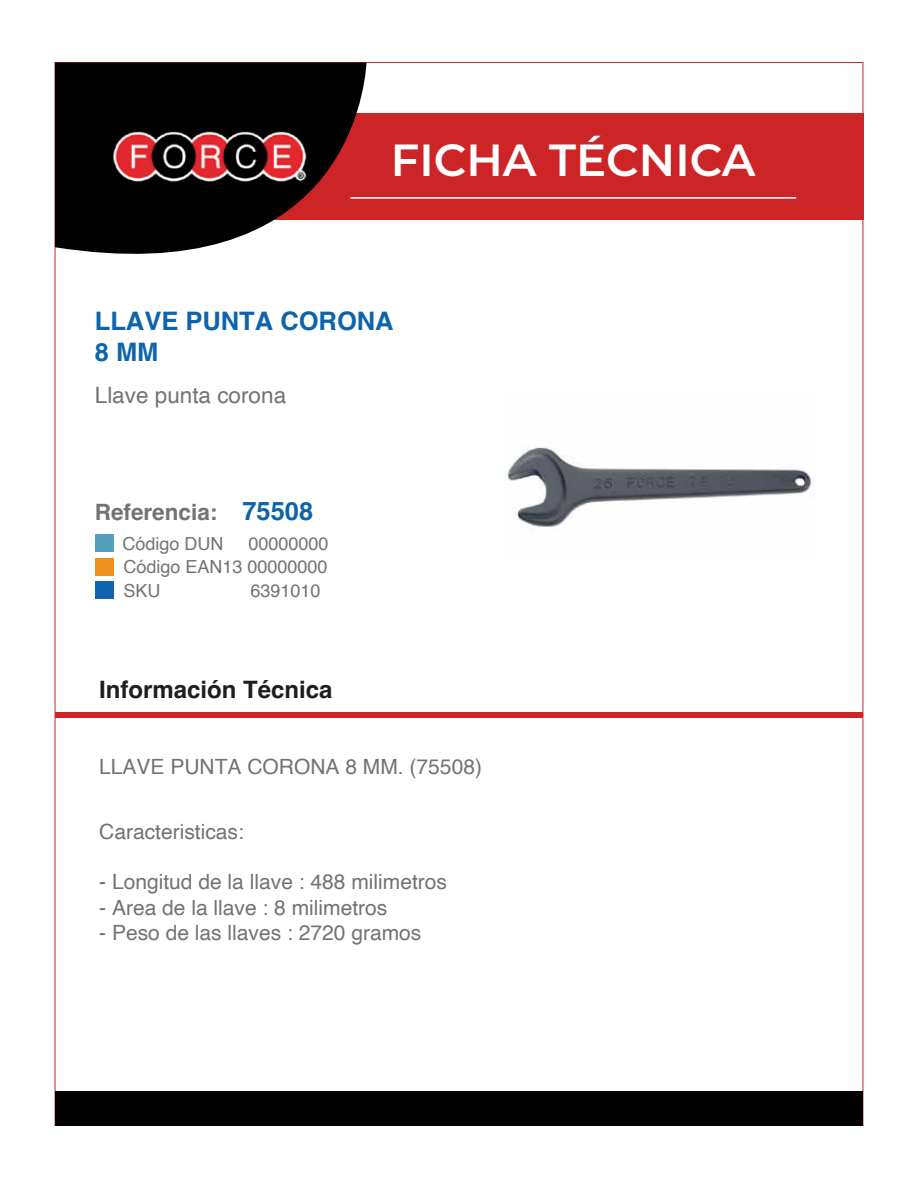
<style>
.page{position:relative;width:918px;height:1188px;background:#fff}
.page>*{position:absolute;margin:0;border:0;box-sizing:border-box;transform-origin:0 0}
.t1{font:600 45px "Montserrat";color:#fff}
.t2{font:700 25.5px/30.6px "Helvetica";color:#0e64ac}
.t3{font:700 24px "Helvetica";color:#1e1e1c}
.t4{font:700 22.5px "Helvetica";color:#777272}
.t5{font:22.5px "Helvetica";color:#777272}
.t6{font:21px "Helvetica";color:#777272}
.t7{font:18px/23.7px "Helvetica";color:#777272}
.s1{font-size:25.5px;color:#0e64ac}
</style>
<div class="page">
<div style="left:95px;top:535px;width:18px;height:17px;background:#55a0bb"></div>
<div style="left:95px;top:558px;width:18px;height:17px;background:#ed901d"></div>
<div style="left:95px;top:582px;width:18px;height:17px;background:#0e65ad"></div>
<div style="left:55px;top:713px;width:808px;height:5px;background:#cd2428"></div>
<div style="left:55px;top:1091px;width:808px;height:34px;background:#010101"></div>
<div style="left:243px;top:113px;width:620px;height:107px;background:#cd2428"></div>
<svg style="left:55px;top:63px;width:312px;height:229px;fill:#010101"></svg>
<hr style="left:350px;top:197px;width:446px;height:2px;background:#fff">
<img style="left:108px;top:124px;width:206px;height:69px">
<img style="left:506px;top:447px;width:308px;height:80px">
<h1 class="t1" style="left:391px;top:129px;width:366px">FICHA TÉCNICA</h1>
<p class="t2" style="left:95px;top:309px;width:300px">LLAVE PUNTA CORONA<br>8 MM</p>
<p class="t5" style="left:95px;top:378px;width:193px">Llave punta corona</p>
<p class="t4" style="left:95px;top:499px;width:220px">Referencia: <span class="s1">75508</span></p>
<p class="t7" style="left:123px;top:532px;width:103px">Código DUN</p>
<p class="t7" style="left:249px;top:532px;width:82px">00000000</p>
<p class="t7" style="left:123px;top:556px;width:206px">Código EAN13 00000000<br>SKU</p>
<p class="t7" style="left:250px;top:580px;width:72px">6391010</p>
<p class="t3" style="left:99px;top:675px;width:235px">Información Técnica</p>
<p class="t6" style="left:99px;top:751px;width:384px">LLAVE PUNTA CORONA 8 MM. (75508)</p>
<p class="t6" style="left:99px;top:815px;width:146px">Caracteristicas:</p>
<p class="t6" style="left:99px;top:866px;width:349px">- Longitud de la llave : 488 milimetros</p>
<p class="t6" style="left:99px;top:891px;width:290px">- Area de la llave : 8 milimetros</p>
<p class="t6" style="left:99px;top:916px;width:324px">- Peso de las llaves : 2720 gramos</p>
</div>
